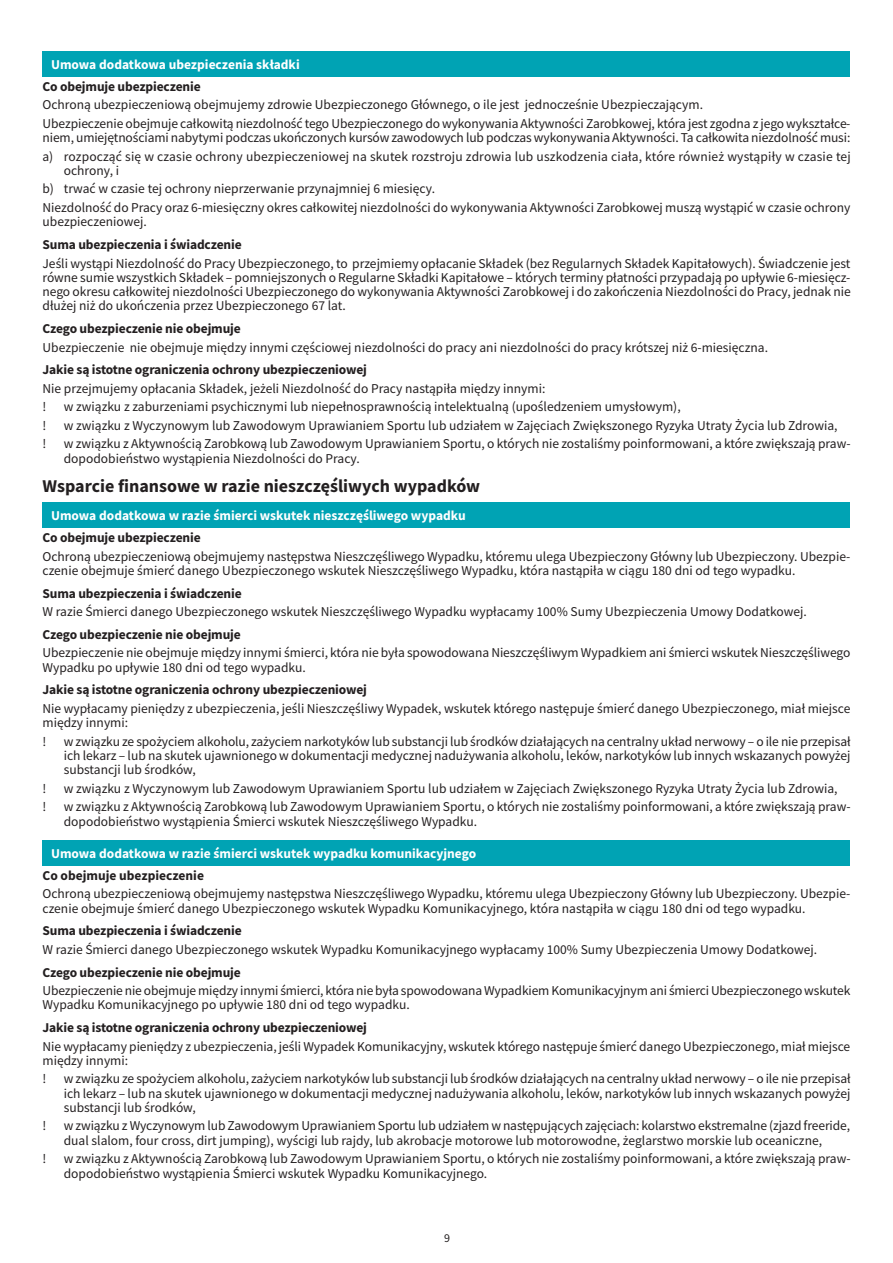
<style>
.page{position:relative;width:893px;height:1263px;background:#fff}
.page>*{position:absolute;margin:0;border:0;box-sizing:border-box;transform-origin:0 0}
.t1{font:700 18px "Source Sans Pro";color:#231f20}
.t2{font:13.5px/14.2px "Source Sans Pro";color:#231f20}
.t3{font:700 13.5px "Source Sans Pro";letter-spacing:-.01em;color:#231f20}
.t4{font:700 13.5px "Source Sans Pro";color:#fff}
.t5{font:12px "Source Sans Pro";color:#231f20}
</style>
<div class="page">
<div style="left:43px;top:51px;width:807px;height:26px;background:#00a3b4"></div>
<div style="left:43px;top:502px;width:807px;height:26px;background:#00a3b4"></div>
<div style="left:43px;top:840px;width:807px;height:25px;background:#00a3b4"></div>
<p class="t4" style="left:51px;top:55px;width:250px">Umowa dodatkowa ubezpieczenia składki</p>
<p class="t3" style="left:43px;top:77px;width:160px">Co obejmuje ubezpieczenie</p>
<p class="t2" style="left:43px;top:96px;width:809px;line-height:18.5px">Ochroną ubezpieczeniową obejmujemy zdrowie Ubezpieczonego Głównego, o ile jest jednocześnie Ubezpieczającym.<br>Ubezpieczenie obejmuje całkowitą niezdolność tego Ubezpieczonego do wykonywania Aktywności Zarobkowej, która jest zgodna z jego wykształce-</p>
<p class="t2" style="left:43px;top:128px;width:810px;line-height:18.5px">niem, umiejętnościami nabytymi podczas ukończonych kursów zawodowych lub podczas wykonywania Aktywności. Ta całkowita niezdolność musi: a) rozpocząć się w czasie ochrony ubezpieczeniowej na skutek rozstroju zdrowia lub uszkodzenia ciała, które również wystąpiły w czasie tej</p>
<p class="t2" style="left:43px;top:161px;width:809px;line-height:18.5px;text-indent:21px">ochrony, i<br>b) trwać w czasie tej ochrony nieprzerwanie przynajmniej 6 miesięcy.<br>Niezdolność do Pracy oraz 6-miesięczny okres całkowitej niezdolności do wykonywania Aktywności Zarobkowej muszą wystąpić w czasie ochrony</p>
<p class="t2" style="left:43px;top:215px;width:106px">ubezpieczeniowej.</p>
<p class="t3" style="left:43px;top:235px;width:201px">Suma ubezpieczenia i świadczenie</p>
<p class="t2" style="left:43px;top:256px;width:810px;text-align:justify">Jeśli wystąpi Niezdolność do Pracy Ubezpieczonego, to przejmiemy opłacanie Składek (bez Regularnych Składek Kapitałowych). Świadczenie jest równe sumie wszystkich Składek – pomniejszonych o Regularne Składki Kapitałowe – których terminy płatności przypadają po upływie 6-miesięcz&shy;nego okresu całkowitej niezdolności Ubezpieczonego do wykonywania Aktywności Zarobkowej i do zakończenia Niezdolności do Pracy, jednak nie dłużej niż do ukończenia przez Ubezpieczonego 67 lat.</p>
<p class="t3" style="left:43px;top:319px;width:200px">Czego ubezpieczenie nie obejmuje</p>
<p class="t2" style="left:43px;top:340px;width:727px">Ubezpieczenie nie obejmuje między innymi częściowej niezdolności do pracy ani niezdolności do pracy krótszej niż 6-miesięczna.</p>
<p class="t3" style="left:43px;top:361px;width:326px">Jakie są istotne ograniczenia ochrony ubezpieczeniowej</p>
<p class="t2" style="left:43px;top:379px;width:504px;line-height:18.5px">Nie przejmujemy opłacania Składek, jeżeli Niezdolność do Pracy nastąpiła między innymi: !</p>
<p class="t2" style="left:64px;top:400px;width:618px">w związku z zaburzeniami psychicznymi lub niepełnosprawnością intelektualną (upośledzeniem umysłowym),</p>
<p class="t2" style="left:43px;top:418px;width:5px">!</p>
<p class="t2" style="left:64px;top:418px;width:775px">w związku z Wyczynowym lub Zawodowym Uprawianiem Sportu lub udziałem w Zajęciach Zwiększonego Ryzyka Utraty Życia lub Zdrowia,</p>
<p class="t2" style="left:43px;top:437px;width:5px">!</p>
<p class="t2" style="left:64px;top:437px;width:788px">w związku z Aktywnością Zarobkową lub Zawodowym Uprawianiem Sportu, o których nie zostaliśmy poinformowani, a które zwiększają praw&shy;dopodobieństwo wystąpienia Niezdolności do Pracy.</p>
<h1 class="t1" style="left:43px;top:474px;width:439px">Wsparcie finansowe w razie nieszczęśliwych wypadków</h1>
<p class="t4" style="left:51px;top:506px;width:416px">Umowa dodatkowa w razie śmierci wskutek nieszczęśliwego wypadku</p>
<p class="t3" style="left:43px;top:528px;width:160px">Co obejmuje ubezpieczenie</p>
<p class="t2" style="left:43px;top:549px;width:809px">Ochroną ubezpieczeniową obejmujemy następstwa Nieszczęśliwego Wypadku, któremu ulega Ubezpieczony Główny lub Ubezpieczony. Ubezpie&shy;czenie obejmuje śmierć danego Ubezpieczonego wskutek Nieszczęśliwego Wypadku, która nastąpiła w ciągu 180 dni od tego wypadku.</p>
<p class="t3" style="left:43px;top:584px;width:201px">Suma ubezpieczenia i świadczenie</p>
<p class="t2" style="left:43px;top:604px;width:766px">W razie Śmierci danego Ubezpieczonego wskutek Nieszczęśliwego Wypadku wypłacamy 100% Sumy Ubezpieczenia Umowy Dodatkowej.</p>
<p class="t3" style="left:43px;top:625px;width:200px">Czego ubezpieczenie nie obejmuje</p>
<p class="t2" style="left:43px;top:646px;width:809px">Ubezpieczenie nie obejmuje między innymi śmierci, która nie była spowodowana Nieszczęśliwym Wypadkiem ani śmierci wskutek Nieszczęśliwego<br>Wypadku po upływie 180 dni od tego wypadku.</p>
<p class="t3" style="left:43px;top:681px;width:326px">Jakie są istotne ograniczenia ochrony ubezpieczeniowej</p>
<p class="t2" style="left:43px;top:701px;width:809px">Nie wypłacamy pieniędzy z ubezpieczenia, jeśli Nieszczęśliwy Wypadek, wskutek którego następuje śmierć danego Ubezpieczonego, miał miejsce między innymi:</p>
<p class="t2" style="left:43px;top:734px;width:5px">!</p>
<p class="t2" style="left:64px;top:734px;width:788px;text-align:justify">w związku ze spożyciem alkoholu, zażyciem narkotyków lub substancji lub środków działających na centralny układ nerwowy – o ile nie przepisał ich lekarz – lub na skutek ujawnionego w dokumentacji medycznej nadużywania alkoholu, leków, narkotyków lub innych wskazanych powyżej substancji lub środków,</p>
<p class="t2" style="left:43px;top:781px;width:5px">!</p>
<p class="t2" style="left:64px;top:781px;width:775px">w związku z Wyczynowym lub Zawodowym Uprawianiem Sportu lub udziałem w Zajęciach Zwiększonego Ryzyka Utraty Życia lub Zdrowia,</p>
<p class="t2" style="left:43px;top:799px;width:5px">!</p>
<p class="t2" style="left:64px;top:799px;width:788px">w związku z Aktywnością Zarobkową lub Zawodowym Uprawianiem Sportu, o których nie zostaliśmy poinformowani, a które zwiększają praw&shy;dopodobieństwo wystąpienia Śmierci wskutek Nieszczęśliwego Wypadku.</p>
<p class="t4" style="left:51px;top:844px;width:427px">Umowa dodatkowa w razie śmierci wskutek wypadku komunikacyjnego</p>
<p class="t3" style="left:43px;top:866px;width:163px">Co obejmuje ubezpieczenie</p>
<p class="t2" style="left:43px;top:887px;width:809px">Ochroną ubezpieczeniową obejmujemy następstwa Nieszczęśliwego Wypadku, któremu ulega Ubezpieczony Główny lub Ubezpieczony. Ubezpie&shy;czenie obejmuje śmierć danego Ubezpieczonego wskutek Wypadku Komunikacyjnego, która nastąpiła w ciągu 180 dni od tego wypadku.</p>
<p class="t3" style="left:43px;top:922px;width:201px">Suma ubezpieczenia i świadczenie</p>
<p class="t2" style="left:43px;top:942px;width:776px">W razie Śmierci danego Ubezpieczonego wskutek Wypadku Komunikacyjnego wypłacamy 100% Sumy Ubezpieczenia Umowy Dodatkowej.</p>
<p class="t3" style="left:43px;top:963px;width:200px">Czego ubezpieczenie nie obejmuje</p>
<p class="t2" style="left:43px;top:983px;width:809px">Ubezpieczenie nie obejmuje między innymi śmierci, która nie była spowodowana Wypadkiem Komunikacyjnym ani śmierci Ubezpieczonego wskutek<br>Wypadku Komunikacyjnego po upływie 180 dni od tego wypadku.</p>
<p class="t3" style="left:43px;top:1018px;width:326px">Jakie są istotne ograniczenia ochrony ubezpieczeniowej</p>
<p class="t2" style="left:43px;top:1039px;width:809px">Nie wypłacamy pieniędzy z ubezpieczenia, jeśli Wypadek Komunikacyjny, wskutek którego następuje śmierć danego Ubezpieczonego, miał miejsce między innymi:</p>
<p class="t2" style="left:43px;top:1072px;width:5px">!</p>
<p class="t2" style="left:64px;top:1072px;width:788px;text-align:justify">w związku ze spożyciem alkoholu, zażyciem narkotyków lub substancji lub środków działających na centralny układ nerwowy – o ile nie przepisał ich lekarz – lub na skutek ujawnionego w dokumentacji medycznej nadużywania alkoholu, leków, narkotyków lub innych wskazanych powyżej substancji lub środków,</p>
<p class="t2" style="left:43px;top:1119px;width:5px">!</p>
<p class="t2" style="left:64px;top:1119px;width:788px">w związku z Wyczynowym lub Zawodowym Uprawianiem Sportu lub udziałem w następujących zajęciach: kolarstwo ekstremalne (zjazd freeride, dual slalom, four cross, dirt jumping), wyścigi lub rajdy, lub akrobacje motorowe lub motorowodne, żeglarstwo morskie lub oceaniczne,</p>
<p class="t2" style="left:43px;top:1151px;width:5px">!</p>
<p class="t2" style="left:64px;top:1151px;width:788px">w związku z Aktywnością Zarobkową lub Zawodowym Uprawianiem Sportu, o których nie zostaliśmy poinformowani, a które zwiększają praw&shy;dopodobieństwo wystąpienia Śmierci wskutek Wypadku Komunikacyjnego.</p>
<p class="t5" style="left:444px;top:1230px;width:7px">9</p>
</div>
